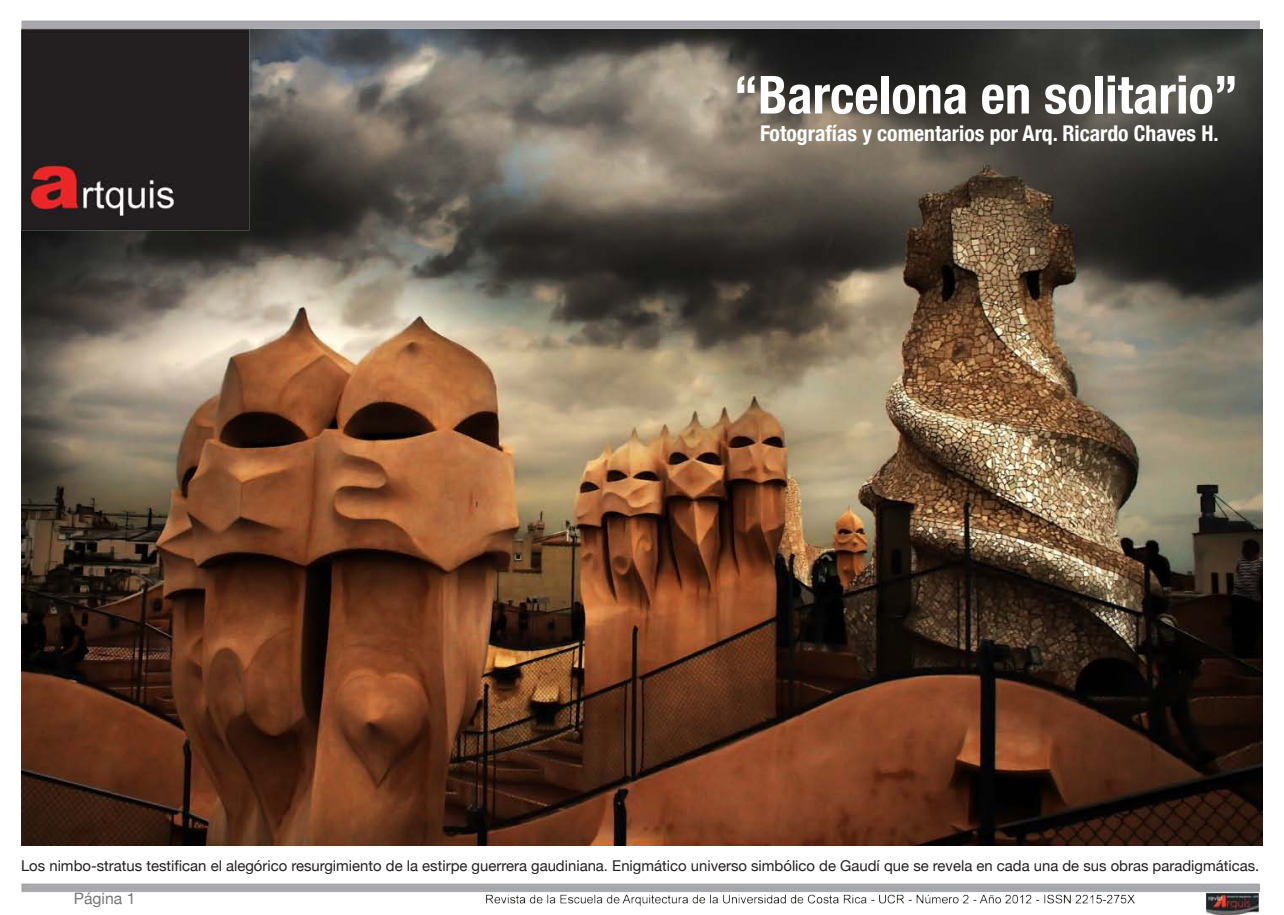
<style>
.page{position:relative;width:1284px;height:915px;background:#fff}
.page>*{position:absolute;margin:0;border:0;box-sizing:border-box;transform-origin:0 0}
.t1{font:700 condensed 52.5px "Helvetica Neue";color:#fff}
.t2{font:700 condensed 21.7px "Helvetica Neue";color:#fff}
.t3{font:15.75px "Helvetica Neue";color:#787677}
.t4{font:14.88px "Helvetica Neue";color:#231f20}
</style>
<div class="page">
<img style="left:21px;top:20px;width:1241px;height:894px">
<h1 class="t1" style="left:733px;top:63px;width:505px">“Barcelona en solitario”</h1>
<h2 class="t2" style="left:760px;top:120px;width:460px">Fotografías y comentarios por Arq. Ricardo Chaves H.</h2>
<p class="t4" style="left:21px;top:856px;width:1239px">Los nimbo-stratus testifican el alegórico resurgimiento de la estirpe guerrera gaudiniana. Enigmático universo simbólico de Gaudí que se revela en cada una de sus obras paradigmáticas.</p>
<p class="t3" style="left:74px;top:889px;width:63px">Página 1</p>
</div>
